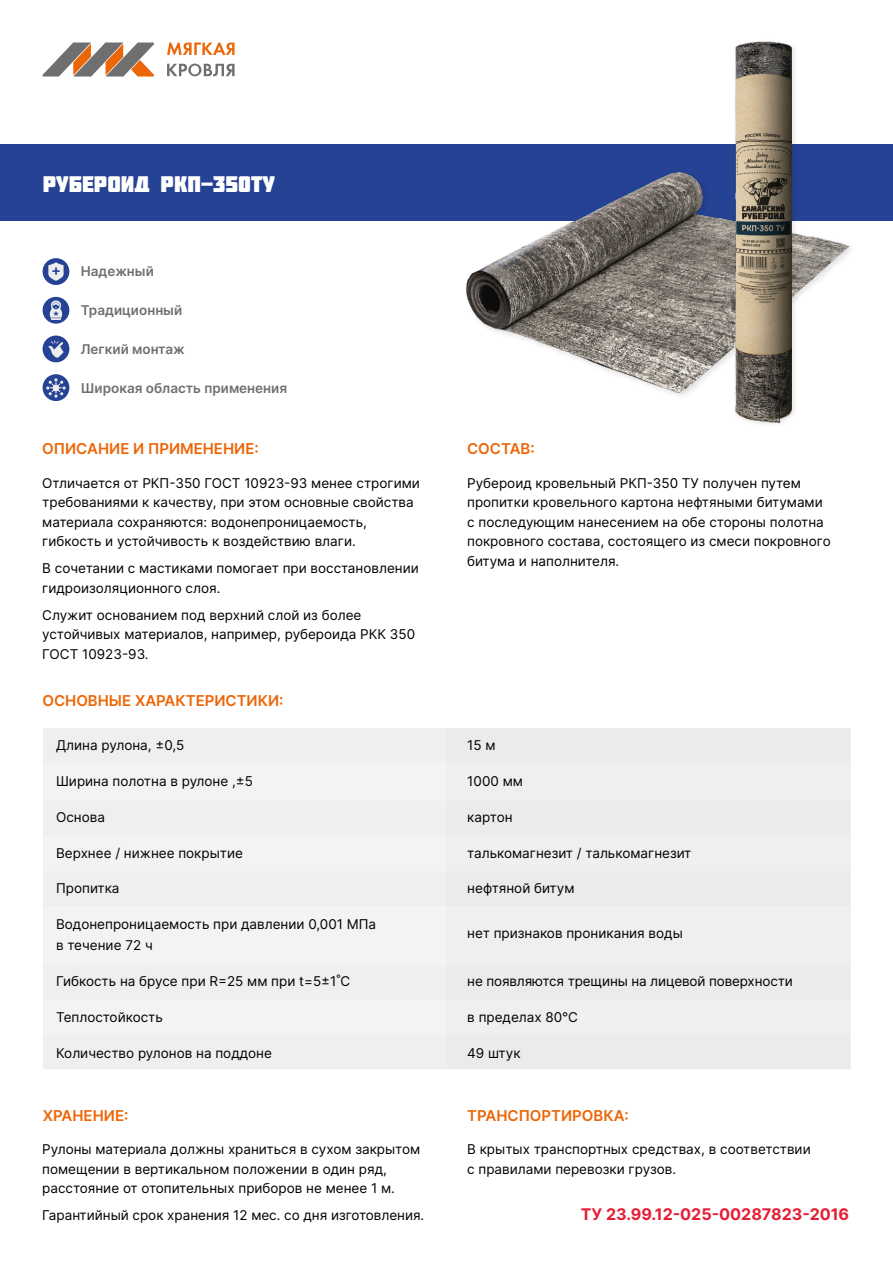
<style>
.page{position:relative;width:893px;height:1263px;background:#fff}
.page>*{position:absolute;margin:0;border:0;box-sizing:border-box;transform-origin:0 0}
.t1{font:22.5px "Molot";color:#fff}
.t2{font:700 16.05px "Inter";color:#e51e35}
.t3{font:600 15px "Inter";color:#ec6608}
.t4{font:13.5px/19.5px "Inter";color:#010101}
.t5{font:600 13.5px "Inter";color:#706f6f}
</style>
<div class="page">
<div style="left:43px;top:297px;width:26px;height:27px;background:#254294;border-radius:50%"></div>
<svg style="left:50px;top:300px;width:12px;height:20px"></svg>
<div style="left:43px;top:728px;width:808px;height:341px;background:#f3f3f3"></div>
<div style="left:447px;top:728px;width:404px;height:341px;background:#efefef"></div>
<div style="left:43px;top:728px;width:806px;height:35px;background:#efefef"></div>
<div style="left:43px;top:801px;width:806px;height:34px;background:#efefef"></div>
<div style="left:43px;top:872px;width:806px;height:34px;background:#efefef"></div>
<div style="left:43px;top:965px;width:806px;height:34px;background:#efefef"></div>
<div style="left:43px;top:1035px;width:806px;height:34px;background:#efefef"></div>
<div style="left:0;top:144px;width:893px;height:77px;background:#254294"></div>
<svg style="left:43px;top:43px;width:111px;height:34px"></svg>
<svg style="left:167px;top:43px;width:68px;height:12px"></svg>
<svg style="left:167px;top:63px;width:68px;height:13px"></svg>
<div style="left:43px;top:336px;width:26px;height:26px;background:#254294;border-radius:50%"></div>
<svg style="left:48px;top:340px;width:16px;height:18px"></svg>
<div style="left:43px;top:258px;width:26px;height:27px;background:#254294;border-radius:50%"></div>
<svg style="left:48px;top:262px;width:16px;height:19px"></svg>
<div style="left:43px;top:374px;width:26px;height:27px;background:#254294;border-radius:50%"></div>
<svg style="left:46px;top:378px;width:20px;height:20px"></svg>
<img style="left:466px;top:172px;width:385px;height:221px">
<img style="left:731px;top:47px;width:70px;height:368px">
<img style="left:735px;top:41px;width:57px;height:383px">
<h1 class="t1" style="left:43px;top:170px;width:234px">РУБЕРОИД РКП-350ТУ</h1>
<p class="t5" style="left:81px;top:262px;width:74px">Надежный</p>
<p class="t5" style="left:81px;top:300px;width:103px">Традиционный</p>
<p class="t5" style="left:81px;top:339px;width:105px">Легкий монтаж</p>
<p class="t5" style="left:81px;top:378px;width:208px">Широкая область применения</p>
<p class="t3" style="left:42px;top:438px;width:218px">ОПИСАНИЕ И ПРИМЕНЕНИЕ:</p>
<p class="t4" style="left:42px;top:473px;width:379px">Отличается от РКП-350 ГОСТ 10923-93 менее строгими требованиями к качеству, при этом основные свойства материала сохраняются: водонепроницаемость, гибкость и устойчивость к воздействию влаги.</p>
<p class="t4" style="left:42px;top:558px;width:378px">В сочетании с мастиками помогает при восстановлении гидроизоляционного слоя.</p>
<p class="t4" style="left:42px;top:605px;width:374px">Служит основанием под верхний слой из более устойчивых материалов, например, рубероида РКК 350<br>ГОСТ 10923-93.</p>
<p class="t3" style="left:42px;top:689px;width:243px">ОСНОВНЫЕ ХАРАКТЕРИСТИКИ:</p>
<p class="t4" style="left:56px;top:735px;width:130px">Длина рулона, ±0,5</p>
<p class="t4" style="left:56px;top:771px;width:198px">Ширина полотна в рулоне ,±5</p>
<p class="t4" style="left:56px;top:807px;width:50px">Основа</p>
<p class="t4" style="left:56px;top:842px;width:188px">Верхнее / нижнее покрытие</p>
<p class="t4" style="left:56px;top:878px;width:65px">Пропитка</p>
<p class="t4" style="left:56px;top:913px;width:322px;line-height:21.5px">Водонепроницаемость при давлении 0,001 МПа в течение 72 ч</p>
<p class="t4" style="left:56px;top:971px;width:296px">Гибкость на брусе при R=25 мм при t=5±1˚С</p>
<p class="t4" style="left:56px;top:1007px;width:108px">Теплостойкость</p>
<p class="t4" style="left:56px;top:1043px;width:217px">Количество рулонов на поддоне</p>
<p class="t3" style="left:467px;top:438px;width:69px">СОСТАВ:</p>
<p class="t4" style="left:467px;top:473px;width:365px">Рубероид кровельный РКП-350 ТУ получен путем пропитки кровельного картона нефтяными битумами с последующим нанесением на обе стороны полотна покровного состава, состоящего из смеси покровного битума и наполнителя.</p>
<p class="t4" style="left:467px;top:735px;width:30px">15 м</p>
<p class="t4" style="left:467px;top:771px;width:57px">1000 мм</p>
<p class="t4" style="left:467px;top:807px;width:47px">картон</p>
<p class="t4" style="left:467px;top:843px;width:226px">талькомагнезит / талькомагнезит</p>
<p class="t4" style="left:467px;top:878px;width:109px">нефтяной битум</p>
<p class="t4" style="left:467px;top:923px;width:217px">нет признаков проникания воды</p>
<p class="t4" style="left:467px;top:971px;width:327px">не появляются трещины на лицевой поверхности</p>
<p class="t4" style="left:467px;top:1007px;width:112px">в пределах 80°С</p>
<p class="t4" style="left:467px;top:1043px;width:55px">49 штук</p>
<p class="t3" style="left:43px;top:1105px;width:87px">ХРАНЕНИЕ:</p>
<p class="t3" style="left:467px;top:1105px;width:163px">ТРАНСПОРТИРОВКА:</p>
<p class="t4" style="left:467px;top:1139px;width:345px">В крытых транспортных средствах, в соответствии с правилами перевозки грузов.</p>
<p class="t4" style="left:42px;top:1139px;width:380px">Рулоны материала должны храниться в сухом закрытом помещении в вертикальном положении в один ряд, расстояние от отопительных приборов не менее 1 м.</p>
<p class="t4" style="left:42px;top:1205px;width:384px">Гарантийный срок хранения 12 мес. со дня изготовления.</p>
<p class="t2" style="left:581px;top:1202px;width:270px">ТУ 23.99.12-025-00287823-2016</p>
</div>
